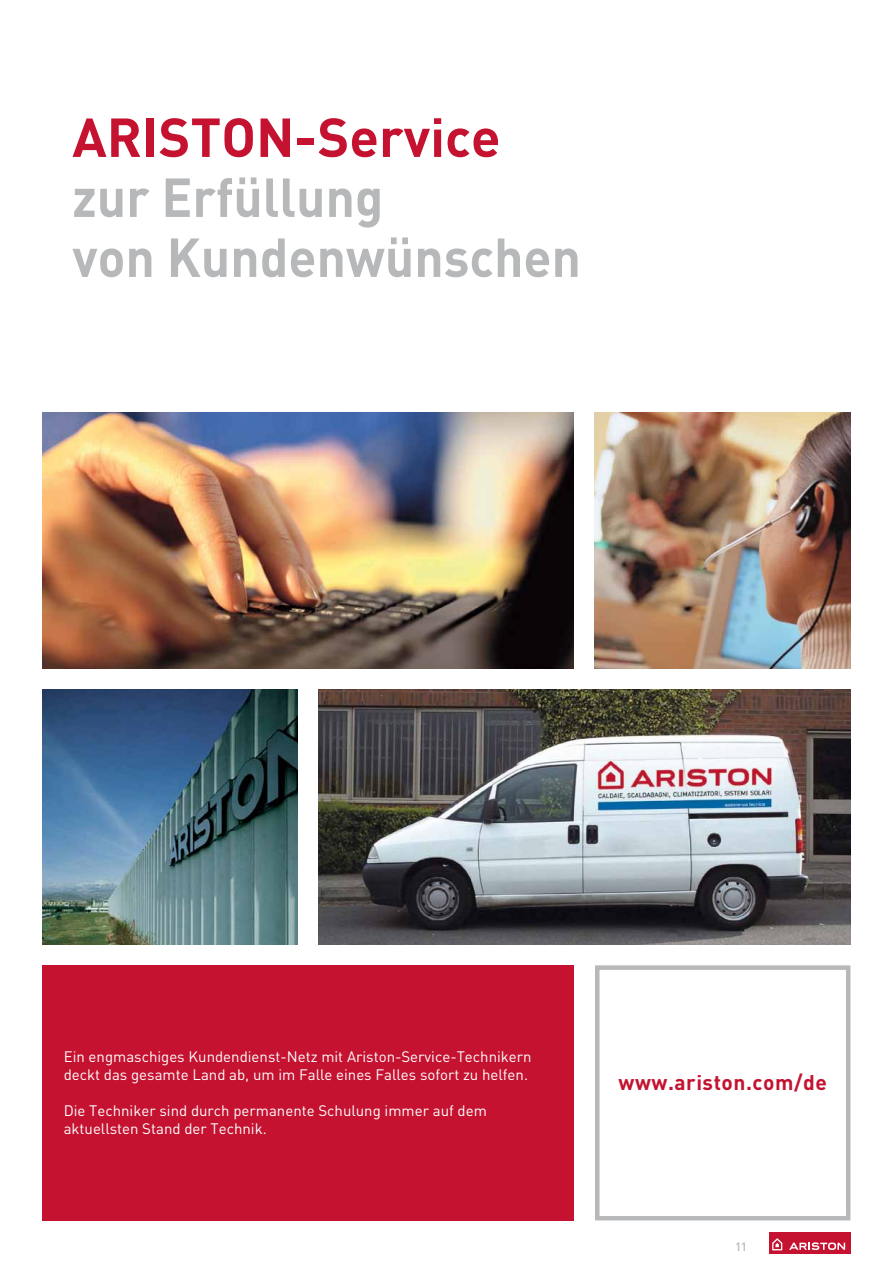
<style>
.page{position:relative;width:893px;height:1263px;background:#fff}
.page>*{position:absolute;margin:0;border:0;box-sizing:border-box;transform-origin:0 0}
.t1{font:700 54px/60px "DINOT";color:#b6b8ba;scale:.95 1}
.t2{font:700 54px "DINOT";color:#c41230}
.t3{font:700 21px "DINOT";letter-spacing:.025em;color:#c41230}
.t4{font:15px/18px "DINOT";color:#fff}
.t5{font:500 12px "DINOT";color:#b6b8ba}
</style>
<div class="page">
<div style="left:768px;top:1232px;width:82px;height:21px;background:#c41230"></div>
<svg style="left:772px;top:1238px;width:10px;height:12px"></svg>
<svg style="left:789px;top:1242px;width:56px;height:8px"></svg>
<div style="left:595px;top:965px;width:255px;height:255px;border:4px solid #b6b8ba"></div>
<img style="left:319px;top:689px;width:531px;height:255px">
<img style="left:42px;top:689px;width:256px;height:255px">
<div style="left:43px;top:965px;width:531px;height:255px;background:#c41230"></div>
<img style="left:42px;top:413px;width:532px;height:255px">
<img style="left:595px;top:413px;width:255px;height:255px">
<h1 class="t2" style="left:72px;top:102px;width:430px">ARISTON-Service</h1>
<h1 class="t1" style="left:72px;top:166px;width:537px">zur Erfüllung<br>von Kundenwünschen</h1>
<p class="t4" style="left:64px;top:1047px;width:469px">Ein engmaschiges Kundendienst-Netz mit Ariston-Service-Technikern deckt das gesamte Land ab, um im Falle eines Falles sofort zu helfen.</p>
<p class="t4" style="left:64px;top:1101px;width:425px">Die Techniker sind durch permanente Schulung immer auf dem aktuellsten Stand der Technik.</p>
<h2 class="t3" style="left:619px;top:1069px;width:210px">www.ariston.com/de</h2>
<p class="t5" style="left:735px;top:1239px;width:14px">11</p>
</div>
